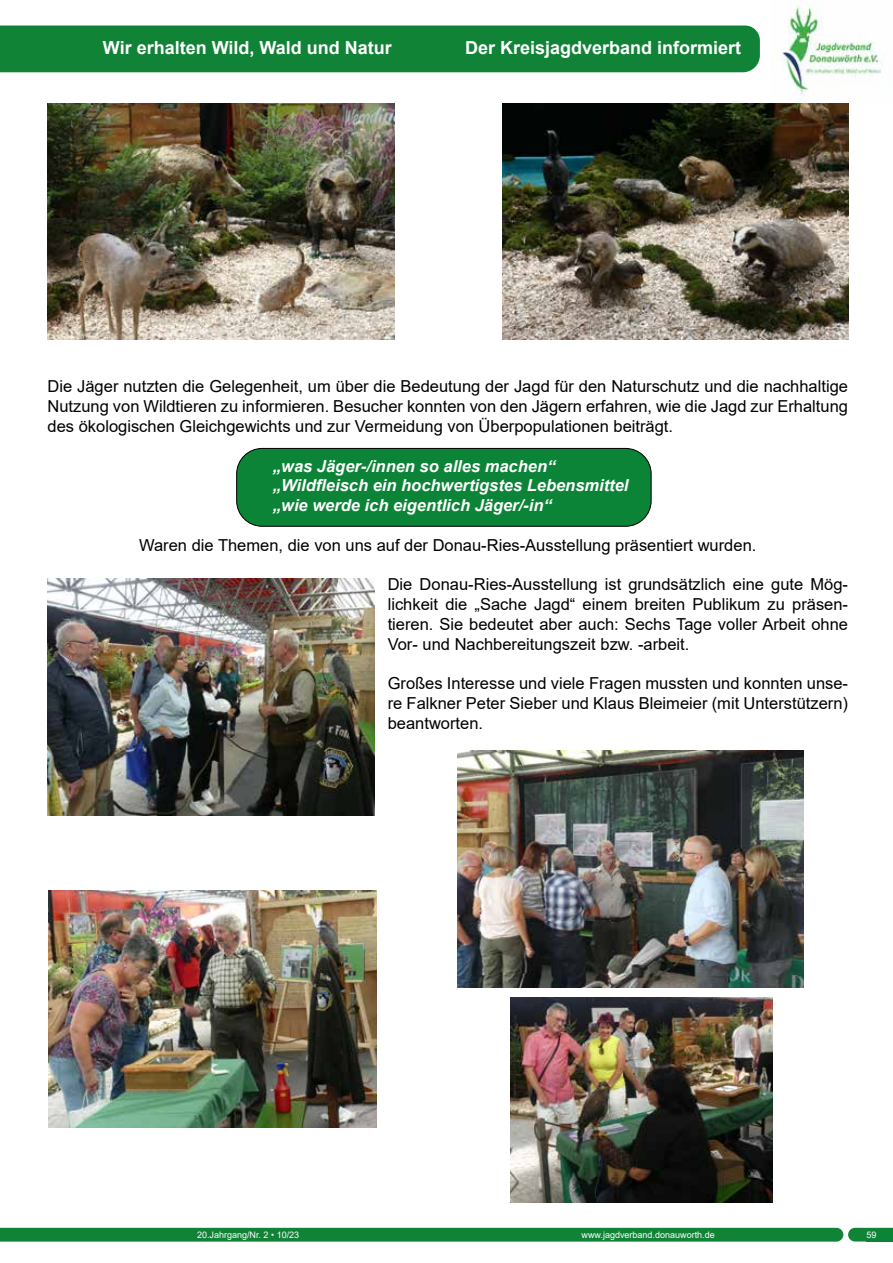
<style>
.page{position:relative;width:893px;height:1263px;background:#fff}
.page>*{position:absolute;margin:0;border:0;box-sizing:border-box;transform-origin:0 0}
.t1{font:700 18px "Arial";color:#fff}
.t2{font:16.5px/19.8px "Arial";color:#000;text-align:justify}
.t3{font:italic 700 16.5px/19.8px "Arial";color:#fff}
.t4{font:9px "Arial";color:#fff}
</style>
<div class="page">
<div style="left:0;top:1228px;width:893px;height:13px;background:#108337"></div>
<div style="left:0;top:26px;width:760px;height:46px;background:#108337"></div>
<img style="left:771px;top:5px;width:112px;height:95px">
<div style="left:237px;top:448px;width:414px;height:78px;background:#0c8437;border-radius:26px"></div>
<div style="left:236px;top:448px;width:415px;height:78px;border:1px solid #000;border-radius:26px"></div>
<img style="left:48px;top:103px;width:346px;height:237px">
<img style="left:502px;top:103px;width:346px;height:237px">
<img style="left:48px;top:578px;width:327px;height:237px">
<img style="left:48px;top:891px;width:329px;height:236px">
<img style="left:457px;top:750px;width:347px;height:237px">
<img style="left:510px;top:997px;width:263px;height:206px">
<div style="left:867px;top:1231px;width:26px;height:10px;background:#0c8437"></div>
<p class="t1" style="left:103px;top:35px;width:291px">Wir erhalten Wild, Wald und Natur</p>
<p class="t1" style="left:465px;top:35px;width:278px">Der Kreisjagdverband informiert</p>
<p class="t2" style="left:48px;top:376px;width:802px">Die Jäger nutzten die Gelegenheit, um über die Bedeutung der Jagd für den Naturschutz und die nachhaltige Nutzung von Wildtieren zu informieren. Besucher konnten von den Jägern erfahren, wie die Jagd zur Erhaltung des ökologischen Gleichgewichts und zur Vermeidung von Überpopulationen beiträgt.</p>
<p class="t3" style="left:273px;top:456px;width:357px">„was Jäger-/innen so alles machen“ „Wildfleisch ein hochwertigstes Lebensmittel „wie werde ich eigentlich Jäger/-in“</p>
<p class="t2" style="left:139px;top:535px;width:619px">Waren die Themen, die von uns auf der Donau-Ries-Ausstellung präsentiert wurden.</p>
<p class="t2" style="left:388px;top:574px;width:462px">Die Donau-Ries-Ausstellung ist grundsätzlich eine gute Mög&shy;lichkeit die „Sache Jagd“ einem breiten Publikum zu präsen&shy;tieren. Sie bedeutet aber auch: Sechs Tage voller Arbeit ohne Vor- und Nachbereitungszeit bzw. -arbeit.</p>
<p class="t2" style="left:388px;top:673px;width:462px">Großes Interesse und viele Fragen mussten und konnten unse&shy;re Falkner Peter Sieber und Klaus Bleimeier (mit Unterstützern) beantworten.</p>
<p class="t4" style="left:197px;top:1228px;width:104px">20.Jahrgang/Nr. 2 • 10/23</p>
<p class="t4" style="left:867px;top:1228px;width:12px">59</p>
<p class="t4" style="left:582px;top:1228px;width:135px">www.jagdverband.donauworth.de</p>
<p class="t4" style="left:867px;top:1229px;width:12px">61</p>
</div>
